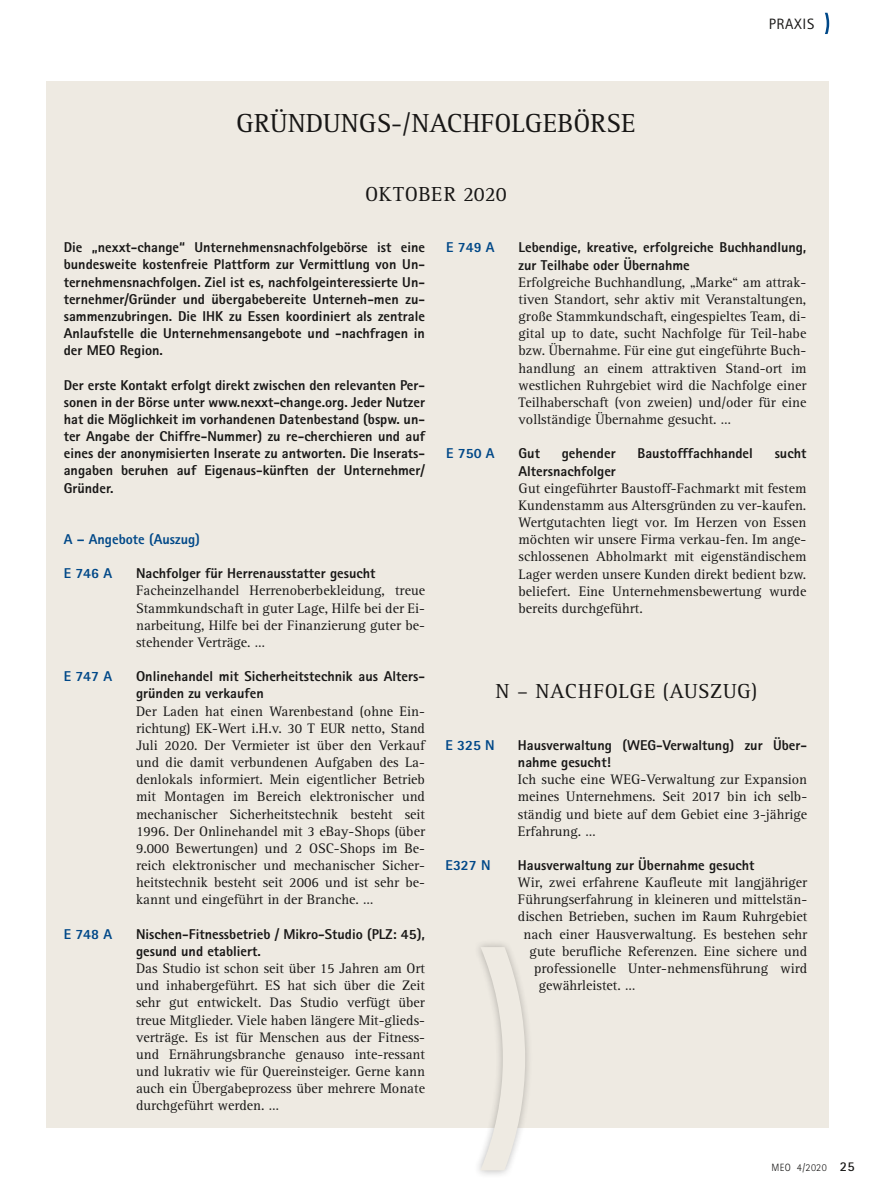
<style>
.page{position:relative;width:893px;height:1191px;background:#fff}
.page>*{position:absolute;margin:0;border:0;box-sizing:border-box;transform-origin:0 0}
.t1{font:27px "Rotis Serif Pro";color:#181716}
.t2{font:21px "Rotis Serif Pro";letter-spacing:.02em;color:#181716}
.t3{font:15px "Rotis Sans Serif Pro";letter-spacing:.04em;color:#181716}
.t4{font:14.25px/17.1px "Rotis Serif Pro";color:#181716;text-align:justify}
.t5{font:800 14.25px/17.1px "Rotis Sans Serif";color:#181716}
.t6{font:800 14.25px "Rotis Sans Serif";color:#004888}
.t7{font:300 10.5px "Rotis Sans Serif Pro";letter-spacing:.035em;color:#181716}
.s1{font-weight:700;font-size:13.5px}
</style>
<div class="page">
<svg style="left:825px;top:13px;width:4px;height:21px"></svg>
<div style="left:47px;top:81px;width:782px;height:1046px;background:#eeeae2"></div>
<div style="left:473px;top:938px;width:60px;height:240px;background:#181716;opacity:.3"></div>
<svg style="left:480px;top:947px;width:45px;height:223px"></svg>
<h1 class="t1" style="left:236px;top:107px;width:401px">GRÜNDUNGS-/NACHFOLGEBÖRSE</h1>
<h2 class="t2" style="left:365px;top:181px;width:143px">OKTOBER 2020</h2>
<p class="t3" style="left:769px;top:15px;width:47px">PRAXIS</p>
<p class="t5" style="left:64px;top:239px;width:363px;text-align:justify">Die „nexxt-change“ Unternehmensnachfolgebörse ist eine bundesweite kostenfreie Plattform zur Vermittlung von Un&shy;ternehmensnachfolgen. Ziel ist es, nachfolgeinteressierte Un&shy;ternehmer/Gründer und übergabebereite Unterneh-men zu&shy;sammenzubringen. Die IHK zu Essen koordiniert als zentrale Anlaufstelle die Unternehmensangebote und -nachfragen in der MEO Region.</p>
<p class="t5" style="left:64px;top:376px;width:363px;text-align:justify">Der erste Kontakt erfolgt direkt zwischen den relevanten Per&shy;sonen in der Börse unter www.nexxt-change.org. Jeder Nutzer hat die Möglichkeit im vorhandenen Datenbestand (bspw. un&shy;ter Angabe der Chiffre-Nummer) zu re-cherchieren und auf eines der anonymisierten Inserate zu antworten. Die Inserats&shy;angaben beruhen auf Eigenaus-künften der Unternehmer/ Gründer.</p>
<p class="t6" style="left:64px;top:530px;width:138px">A – Angebote (Auszug)</p>
<p class="t6" style="left:64px;top:564px;width:50px">E 746 A</p>
<p class="t5" style="left:136px;top:565px;width:241px">Nachfolger für Herrenausstatter gesucht</p>
<p class="t4" style="left:136px;top:582px;width:290px">Facheinzelhandel Herrenoberbekleidung, treue Stammkundschaft in guter Lage, Hilfe bei der Ei&shy;narbeitung, Hilfe bei der Finanzierung guter be&shy;stehender Verträge. …</p>
<p class="t6" style="left:64px;top:667px;width:50px">E 747 A</p>
<p class="t5" style="left:136px;top:667px;width:290px">Onlinehandel mit Sicherheitstechnik aus Alters&shy;gründen zu verkaufen</p>
<p class="t4" style="left:136px;top:702px;width:290px">Der Laden hat einen Warenbestand (ohne Ein&shy;richtung) EK-Wert i.H.v. 30 T EUR netto, Stand Juli 2020. Der Vermieter ist über den Verkauf und die damit verbundenen Aufgaben des La&shy;denlokals informiert. Mein eigentlicher Betrieb mit Montagen im Bereich elektronischer und mechanischer Sicherheitstechnik besteht seit 1996. Der Onlinehandel mit 3 eBay-Shops (über 9.000 Bewertungen) und 2 OSC-Shops im Be&shy;reich elektronischer und mechanischer Sicher&shy;heitstechnik besteht seit 2006 und ist sehr be&shy;kannt und eingeführt in der Branche. …</p>
<p class="t6" style="left:64px;top:924px;width:50px">E 748 A</p>
<p class="t5" style="left:136px;top:925px;width:290px">Nischen-Fitnessbetrieb / Mikro-Studio (PLZ: 45), gesund und etabliert.</p>
<p class="t4" style="left:136px;top:959px;width:290px">Das Studio ist schon seit über 15 Jahren am Ort und inhabergeführt. ES hat sich über die Zeit sehr gut entwickelt. Das Studio verfügt über treue Mitglieder. Viele haben längere Mit-glieds&shy;verträge. Es ist für Menschen aus der Fitness&shy;und Ernährungsbranche genauso inte-ressant und lukrativ wie für Quereinsteiger. Gerne kann auch ein Übergabeprozess über mehrere Monate durchgeführt werden. …</p>
<p class="t6" style="left:446px;top:238px;width:50px">E 749 A</p>
<p class="t5" style="left:519px;top:239px;width:289px">Lebendige, kreative, erfolgreiche Buchhandlung, zur Teilhabe oder Übernahme</p>
<p class="t4" style="left:519px;top:273px;width:289px">Erfolgreiche Buchhandlung, „Marke“ am attrak&shy;tiven Standort, sehr aktiv mit Veranstaltungen, große Stammkundschaft, eingespieltes Team, di&shy;gital up to date, sucht Nachfolge für Teil-habe bzw. Übernahme. Für eine gut eingeführte Buch&shy;handlung an einem attraktiven Stand-ort im westlichen Ruhrgebiet wird die Nachfolge einer Teilhaberschaft (von zweien) und/oder für eine vollständige Übernahme gesucht. …</p>
<p class="t6" style="left:446px;top:444px;width:50px">E 750 A</p>
<p class="t5" style="left:519px;top:445px;width:23px">Gut</p>
<p class="t5" style="left:562px;top:445px;width:55px">gehender</p>
<p class="t5" style="left:637px;top:445px;width:117px">Baustofffachhandel</p>
<p class="t5" style="left:775px;top:445px;width:33px">sucht</p>
<p class="t5" style="left:519px;top:462px;width:99px">Altersnachfolger</p>
<p class="t4" style="left:519px;top:479px;width:289px">Gut eingeführter Baustoff-Fachmarkt mit festem Kundenstamm aus Altersgründen zu ver-kaufen.<br>Wertgutachten liegt vor. Im Herzen von Essen möchten wir unsere Firma verkau-fen. Im ange&shy;schlossenen Abholmarkt mit eigenständischem Lager werden unsere Kunden direkt bedient bzw. beliefert. Eine Unternehmensbewertung wurde bereits durchgeführt.</p>
<h2 class="t2" style="left:495px;top:679px;width:263px">N – NACHFOLGE (AUSZUG)</h2>
<p class="t6" style="left:446px;top:736px;width:51px">E 325 N</p>
<p class="t5" style="left:518px;top:736px;width:291px">Hausverwaltung (WEG-Verwaltung) zur Über&shy;nahme gesucht!</p>
<p class="t4" style="left:518px;top:771px;width:291px">Ich suche eine WEG-Verwaltung zur Expansion meines Unternehmens. Seit 2017 bin ich selb&shy;ständig und biete auf dem Gebiet eine 3-jährige Erfahrung. …</p>
<p class="t6" style="left:446px;top:856px;width:46px">E327 N</p>
<p class="t5" style="left:518px;top:856px;width:238px">Hausverwaltung zur Übernahme gesucht</p>
<p class="t4" style="left:518px;top:874px;width:291px">Wir, zwei erfahrene Kaufleute mit langjähriger</p>
<p class="t4" style="left:518px;top:891px;width:291px">Führungserfahrung in kleineren und mittelstän-</p>
<p class="t4" style="left:518px;top:908px;width:291px">dischen Betrieben, suchen im Raum Ruhrgebiet</p>
<p class="t4" style="left:524px;top:925px;width:285px">nach einer Hausverwaltung. Es bestehen sehr</p>
<p class="t4" style="left:530px;top:942px;width:279px">gute berufliche Referenzen. Eine sichere und</p>
<p class="t4" style="left:534px;top:959px;width:275px">professionelle Unter-nehmensführung wird</p>
<p class="t4" style="left:539px;top:976px;width:98px">gewährleistet. …</p>
<p class="t7" style="left:771px;top:1161px;width:85px">MEO 4/2020 <span class="s1">25</span></p>
</div>
